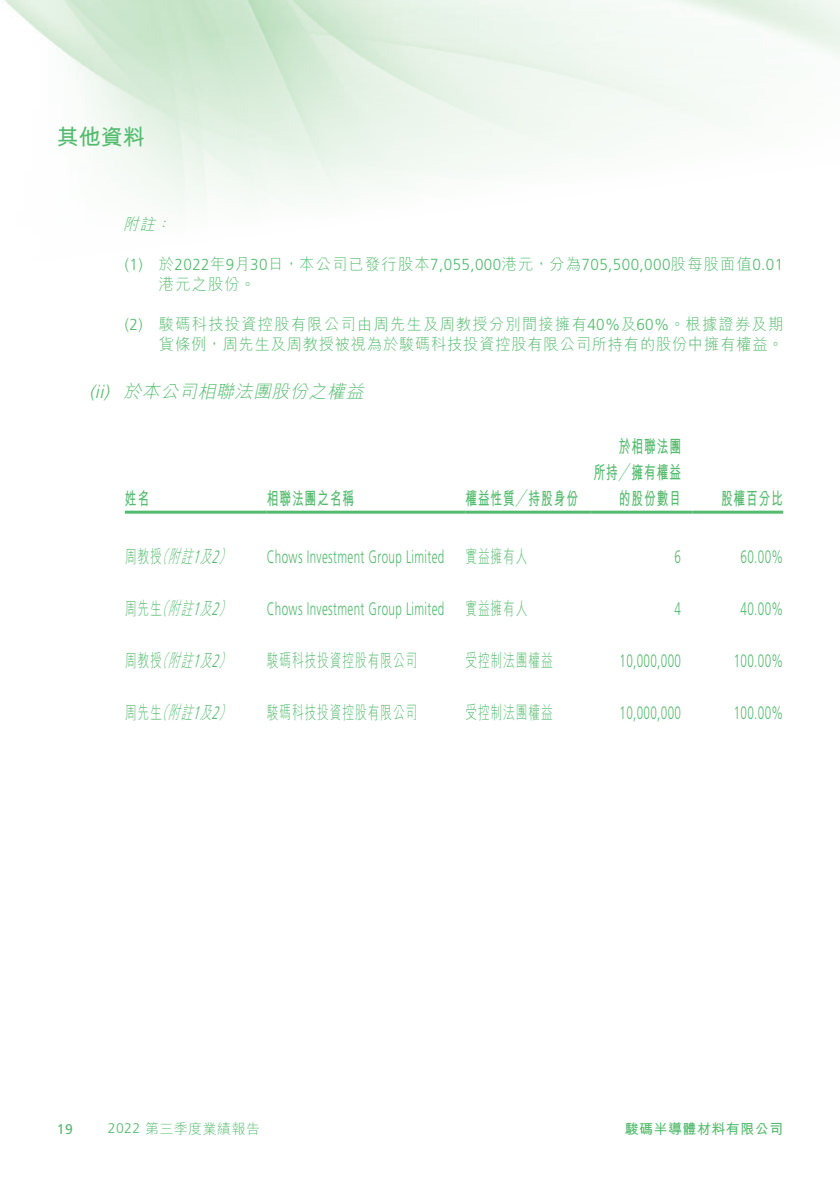
<style>
.page{position:relative;width:840px;height:1191px;background:#fff}
.page>*{position:absolute;margin:0;border:0;box-sizing:border-box;transform-origin:0 0}
.t1{font:700 22px "M Hei HK";color:#53bb6d}
.t2{font:300 18px "Frutiger LT Std";letter-spacing:.03em;color:#53bb6d;scale:.65 1}
.t3{font:700 18px/26px "M Hei HK";letter-spacing:.08em;color:#53bb6d;text-align:right;scale:.65 1}
.t4{font:italic 300 18px "M Hei HK";color:#53bb6d;scale:.65 1}
.t5{font:300 18px "M Hei HK";letter-spacing:.08em;color:#53bb6d;scale:.65 1}
.t6{font:italic 300 18px "M Hei HK";color:#53bb6d}
.t7{font:300 16px/20px "M Hei HK";letter-spacing:.055em;color:#53bb6d;text-align:right;scale:.95 1}
.t8{font:300 16px "Frutiger LT Std";letter-spacing:.03em;color:#53bb6d;scale:.95 1}
.t9{font:italic 300 16px "M Hei HK";color:#53bb6d;scale:.95 1}
.t10{font:300 14px "M Hei HK";letter-spacing:.03em;color:#53bb6d}
.t11{font:700 14px "M Hei HK";letter-spacing:.03em;color:#53bb6d}
.t12{font:14px "Frutiger LT Std";color:#53bb6d}
.s1{font-family:"M Hei HK"}
.s2{font-family:"Frutiger LT Std"}
.s3{font-style:normal}
</style>
<div class="page">
<hr style="left:125px;top:510px;width:141px;height:3px;background:#53bb6d">
<hr style="left:266px;top:510px;width:199px;height:3px;background:#53bb6d">
<hr style="left:465px;top:510px;width:125px;height:3px;background:#53bb6d">
<hr style="left:590px;top:510px;width:102px;height:3px;background:#53bb6d">
<hr style="left:692px;top:510px;width:90px;height:3px;background:#53bb6d">
<p class="t1" style="left:57px;top:121px;width:89px">其他資料</p>
<p class="t9" style="left:123px;top:213px;width:57px">附註：</p>
<p class="t8" style="left:125px;top:255px;width:694px">(1) <span class="s1">於</span>2022<span class="s1">年</span>9<span class="s1">月</span>30<span class="s1">日，本公司已發行股本</span>7,055,000<span class="s1">港元，分為</span>705,500,000<span class="s1">股每股面值</span>0.01</p>
<p class="t7" style="left:159px;top:273px;width:103px">港元之股份。</p>
<p class="t7" style="left:125px;top:313px;width:694px"><span class="s2">(2)</span> 駿碼科技投資控股有限公司由周先生及周教授分別間接擁有<span class="s2">40%</span>及<span class="s2">60%</span>。根據證券及期貨條例，周先生及周教授被視為於駿碼科技投資控股有限公司所持有的股份中擁有權益。</p>
<p class="t6" style="left:89px;top:378px;width:281px"><span class="s2">(ii)</span> 於本公司相聯法團股份之權益</p>
<p class="t3" style="left:125px;top:484px;width:39px">姓名</p>
<p class="t3" style="left:266px;top:484px;width:136px">相聯法團之名稱</p>
<p class="t3" style="left:465px;top:484px;width:175px">權益性質╱持股身份</p>
<p class="t3" style="left:593px;top:432px;width:136px">於相聯法團<br>所持╱擁有權益的股份數目</p>
<p class="t3" style="left:720px;top:484px;width:97px">股權百分比</p>
<p class="t4" style="left:125px;top:544px;width:173px"><span class="s3">周教授</span>（附註<span class="s2">1</span>及<span class="s2">2</span>）</p>
<p class="t2" style="left:266px;top:547px;width:402px">Chows Investment Group Limited <span class="s1">實益擁有人</span></p>
<p class="t2" style="left:674px;top:547px;width:12px">6</p>
<p class="t2" style="left:740px;top:547px;width:67px">60.00%</p>
<p class="t4" style="left:125px;top:596px;width:173px"><span class="s3">周先生</span>（附註<span class="s2">1</span>及<span class="s2">2</span>）</p>
<p class="t2" style="left:266px;top:599px;width:402px">Chows Investment Group Limited <span class="s1">實益擁有人</span></p>
<p class="t2" style="left:674px;top:599px;width:12px">4</p>
<p class="t2" style="left:740px;top:599px;width:67px">40.00%</p>
<p class="t4" style="left:125px;top:648px;width:173px"><span class="s3">周教授</span>（附註<span class="s2">1</span>及<span class="s2">2</span>）</p>
<p class="t5" style="left:266px;top:648px;width:233px">駿碼科技投資控股有限公司</p>
<p class="t5" style="left:465px;top:648px;width:136px">受控制法團權益</p>
<p class="t2" style="left:619px;top:651px;width:96px">10,000,000</p>
<p class="t2" style="left:733px;top:651px;width:78px">100.00%</p>
<p class="t4" style="left:125px;top:700px;width:173px"><span class="s3">周先生</span>（附註<span class="s2">1</span>及<span class="s2">2</span>）</p>
<p class="t5" style="left:266px;top:700px;width:233px">駿碼科技投資控股有限公司</p>
<p class="t5" style="left:465px;top:700px;width:136px">受控制法團權益</p>
<p class="t2" style="left:619px;top:703px;width:96px">10,000,000</p>
<p class="t2" style="left:733px;top:703px;width:78px">100.00%</p>
<p class="t12" style="left:57px;top:1120px;width:18px">19</p>
<p class="t10" style="left:108px;top:1119px;width:154px"><span class="s2">2022</span> 第三季度業績報告</p>
<p class="t11" style="left:624px;top:1118px;width:160px">駿碼半導體材料有限公司</p>
</div>
